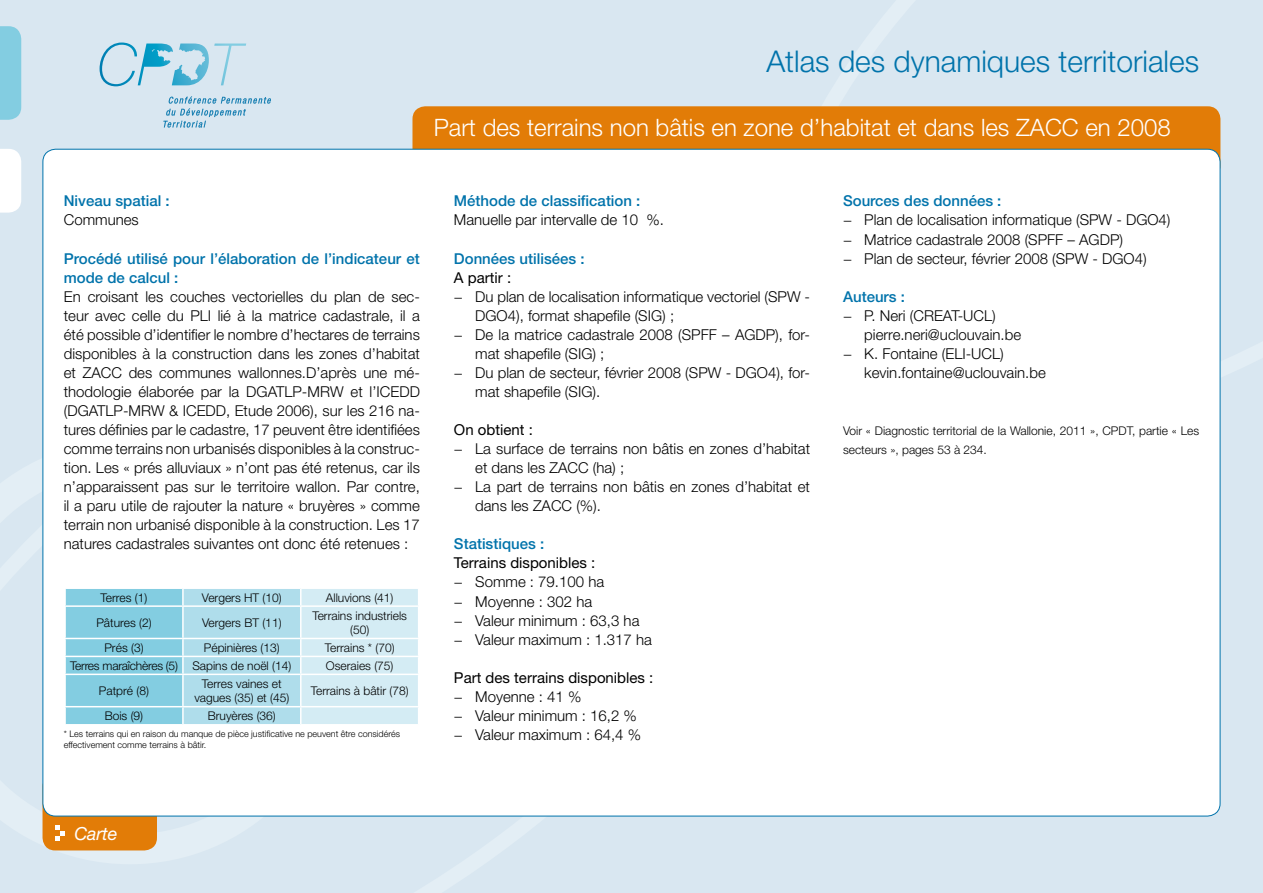
<style>
.page{position:relative;width:1263px;height:893px;background:#d9e7f1}
.page>*{position:absolute;margin:0;border:0;box-sizing:border-box;transform-origin:0 0}
.t1{font:300 30px "Helvetica Neue";color:#0073ab}
.t2{font:300 24px "Helvetica Neue";color:#fff}
.t3{font:italic 18px "Helvetica Neue";letter-spacing:-.01em;color:#fff}
.t4{font:300 15px/19px "Helvetica Neue";color:#000}
.t5{font:500 15px/19px "Helvetica Neue";color:#0073ab}
.t6{font:15px "Helvetica Neue";color:#000}
.t7{font:300 12px/14.4px "Helvetica Neue";color:#000;text-align:center}
.t8{font:300 12px "Helvetica Neue";letter-spacing:-.02em;color:#000}
.t9{font:300 9px/10.8px "Helvetica Neue";color:#000}
</style>
<div class="page">
<div style="left:412px;top:106px;width:808px;height:72px;background:#e27c07;border-radius:13px"></div>
<div style="left:0;top:26px;width:21px;height:94px;background:#83cde1"></div>
<svg style="left:0;top:149px;width:21px;height:64px"></svg>
<svg style="left:163px;top:96px;width:108px;height:32px"></svg>
<svg style="left:100px;top:43px;width:146px;height:43px"></svg>
<div style="left:43px;top:774px;width:114px;height:76px;background:#e27c07;border-radius:13px"></div>
<svg style="left:55px;top:825px;width:9px;height:15px"></svg>
<div style="left:43px;top:149px;width:1177px;height:667px;background:#fff;border-radius:13px"></div>
<svg style="left:65px;top:588px;width:353px;height:136px;background:#b2dfec"></svg>
<h1 class="t1" style="left:766px;top:43px;width:434px">Atlas des dynamiques territoriales</h1>
<h2 class="t2" style="left:434px;top:113px;width:739px">Part des terrains non bâtis en zone d’habitat et dans les ZACC en 2008</h2>
<p class="t5" style="left:64px;top:191px;width:107px">Niveau spatial :</p>
<p class="t4" style="left:64px;top:210px;width:76px">Communes</p>
<p class="t5" style="left:64px;top:249px;width:358px">Procédé utilisé pour l’élaboration de l’indicateur et mode de calcul :</p>
<p class="t4" style="left:64px;top:286px;width:358px;text-align:justify">En croisant les couches vectorielles du plan de sec&shy;teur avec celle du PLI lié à la matrice cadastrale, il a été possible d’identifier le nombre d’hectares de terrains disponibles à la construction dans les zones d’habitat et ZACC des communes wallonnes.D’après une mé&shy;thodologie élaborée par la DGATLP-MRW et l’ICEDD (DGATLP-MRW &amp; ICEDD, Etude 2006), sur les 216 na&shy;tures définies par le cadastre, 17 peuvent être identifiées comme terrains non urbanisés disponibles à la construc&shy;tion. Les « prés alluviaux » n’ont pas été retenus, car ils n’apparaissent pas sur le territoire wallon. Par contre, il a paru utile de rajouter la nature « bruyères » comme terrain non urbanisé disponible à la construction. Les 17 natures cadastrales suivantes ont donc été retenues :</p>
<p class="t7" style="left:101px;top:590px;width:48px">Terres (1)</p>
<p class="t7" style="left:202px;top:590px;width:81px">Vergers HT (10)</p>
<p class="t7" style="left:326px;top:590px;width:69px">Alluvions (41)</p>
<p class="t7" style="left:96px;top:615px;width:57px">Pâtures (2)</p>
<p class="t7" style="left:202px;top:615px;width:81px">Vergers BT (11)</p>
<p class="t7" style="left:312px;top:608px;width:96px">Terrains industriels (50)</p>
<p class="t7" style="left:104px;top:640px;width:41px">Prés (3)</p>
<p class="t7" style="left:204px;top:640px;width:77px">Pépinières (13)</p>
<p class="t7" style="left:325px;top:640px;width:71px">Terrains * (70)</p>
<p class="t8" style="left:70px;top:658px;width:223px">Terres maraîchères (5) Sapins de noël (14)</p>
<p class="t7" style="left:326px;top:658px;width:69px">Oseraies (75)</p>
<p class="t7" style="left:99px;top:683px;width:52px">Patpré (8)</p>
<p class="t7" style="left:194px;top:676px;width:96px">Terres vaines et vagues (35) et (45)</p>
<p class="t7" style="left:311px;top:683px;width:99px">Terrains à bâtir (78)</p>
<p class="t7" style="left:105px;top:709px;width:40px">Bois (9)</p>
<p class="t7" style="left:208px;top:709px;width:70px">Bruyères (36)</p>
<p class="t9" style="left:64px;top:729px;width:338px">* Les terrains qui en raison du manque de pièce justificative ne peuvent être considérés effectivement comme terrains à bâtir.</p>
<p class="t5" style="left:454px;top:191px;width:188px">Méthode de classification :</p>
<p class="t4" style="left:454px;top:210px;width:212px">Manuelle par intervalle de 10 %.</p>
<p class="t5" style="left:454px;top:249px;width:132px">Données utilisées :</p>
<p class="t6" style="left:454px;top:268px;width:59px">A partir :</p>
<p class="t4" style="left:454px;top:286px;width:358px">− Du plan de localisation informatique vectoriel (SPW -</p>
<p class="t4" style="left:475px;top:306px;width:200px">DGO4), format shapefile (SIG) ;</p>
<p class="t4" style="left:454px;top:325px;width:358px">− De la matrice cadastrale 2008 (SPFF – AGDP), for-</p>
<p class="t4" style="left:475px;top:344px;width:131px">mat shapefile (SIG) ;</p>
<p class="t4" style="left:454px;top:363px;width:358px">− Du plan de secteur, février 2008 (SPW - DGO4), for-</p>
<p class="t4" style="left:475px;top:382px;width:127px">mat shapefile (SIG).</p>
<p class="t6" style="left:454px;top:421px;width:80px">On obtient :</p>
<p class="t4" style="left:454px;top:439px;width:358px">− La surface de terrains non bâtis en zones d’habitat</p>
<p class="t4" style="left:475px;top:458px;width:150px">et dans les ZACC (ha) ;</p>
<p class="t4" style="left:454px;top:477px;width:358px">− La part de terrains non bâtis en zones d’habitat et</p>
<p class="t4" style="left:475px;top:496px;width:127px">dans les ZACC (%).</p>
<p class="t5" style="left:454px;top:534px;width:92px">Statistiques :</p>
<p class="t6" style="left:454px;top:554px;width:143px">Terrains disponibles :</p>
<p class="t4" style="left:454px;top:572px;width:199px">− Somme : 79.100 ha<br>− Moyenne : 302 ha<br>− Valeur minimum : 63,3 ha − Valeur maximum : 1.317 ha</p>
<p class="t6" style="left:454px;top:668px;width:201px">Part des terrains disponibles :</p>
<p class="t4" style="left:454px;top:687px;width:189px">− Moyenne : 41 %<br>− Valeur minimum : 16,2 % − Valeur maximum : 64,4 %</p>
<p class="t5" style="left:843px;top:191px;width:160px">Sources des données :</p>
<p class="t4" style="left:843px;top:210px;width:329px">− Plan de localisation informatique (SPW - DGO4) − Matrice cadastrale 2008 (SPFF – AGDP)<br>− Plan de secteur, février 2008 (SPW - DGO4)</p>
<p class="t5" style="left:843px;top:287px;width:63px">Auteurs :</p>
<p class="t4" style="left:843px;top:306px;width:154px">− P. Neri (CREAT-UCL)</p>
<p class="t4" style="left:864px;top:325px;width:158px">pierre.neri@uclouvain.be</p>
<p class="t4" style="left:843px;top:344px;width:162px">− K. Fontaine (ELI-UCL)</p>
<p class="t4" style="left:864px;top:363px;width:183px">kevin.fontaine@uclouvain.be</p>
<p class="t7" style="left:843px;top:421px;width:358px;line-height:19px;text-align:left">Voir « Diagnostic territorial de la Wallonie, 2011 », CPDT, partie « Les secteurs », pages 53 à 234.</p>
<p class="t3" style="left:74px;top:822px;width:44px">Carte</p>
</div>
